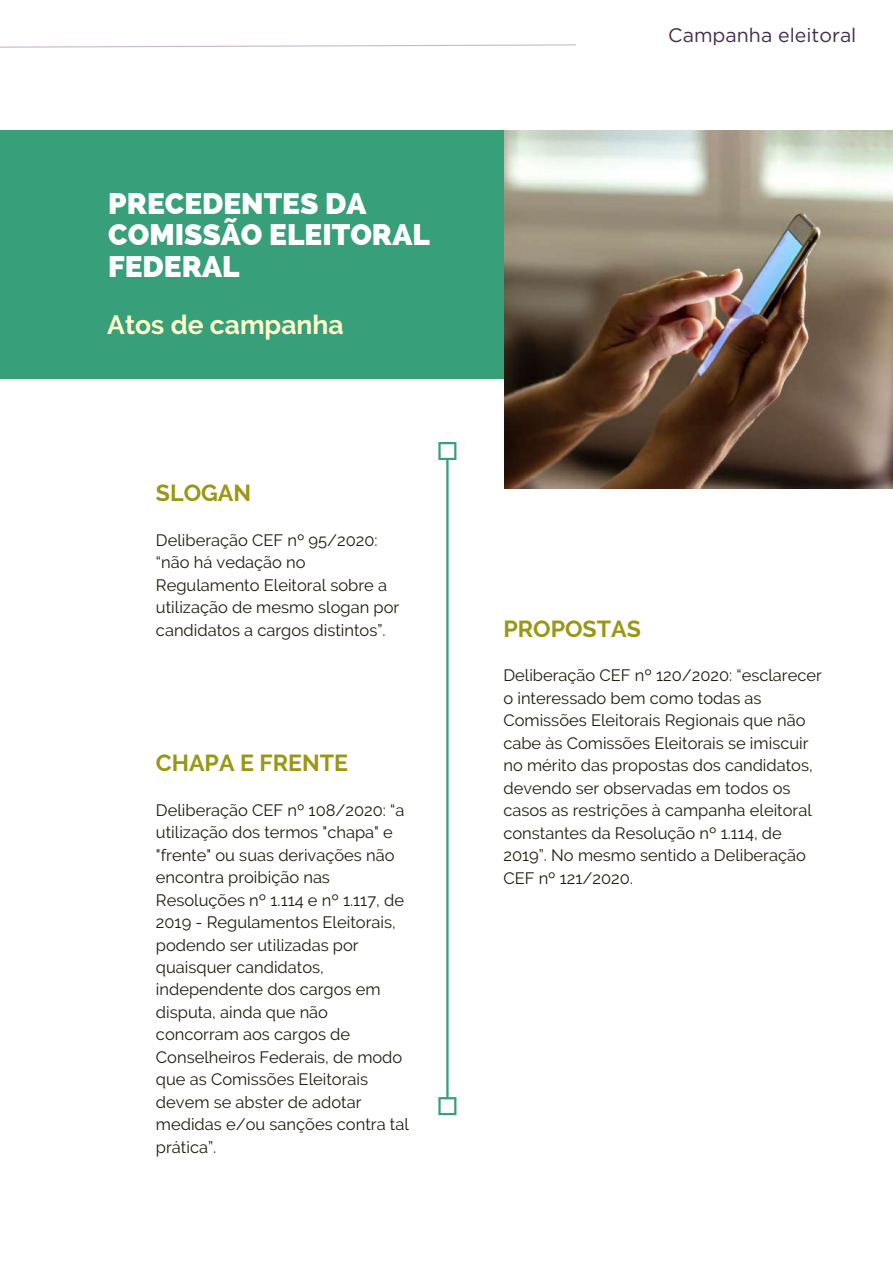
<style>
.page{position:relative;width:893px;height:1264px;background:#fff}
.page>*{position:absolute;margin:0;border:0;box-sizing:border-box;transform-origin:0 0}
.t1{font:800 29.7px/31.5px "Raleway";color:#fff}
.t2{font:700 26.4px "Raleway";color:#fffdca}
.t3{font:700 23.1px "Raleway";color:#9b9613}
.t4{font:19.5px "Gotham";color:#452b4e}
.t5{font:16.5px/22.5px "Raleway";color:#1f1c0d}
</style>
<div class="page">
<div style="left:0;top:130px;width:503px;height:249px;background:#379f7a"></div>
<svg style="left:438px;top:442px;width:18px;height:673px"></svg>
<img style="left:504px;top:130px;width:388px;height:358px">
<svg style="left:0;top:44px;width:576px;height:4px"></svg>
<h1 class="t1" style="left:108px;top:188px;width:323px">PRECEDENTES DA<br>COMISSÃO ELEITORAL<br>FEDERAL</h1>
<h2 class="t2" style="left:107px;top:309px;width:238px">Atos de campanha</h2>
<h3 class="t3" style="left:156px;top:479px;width:97px">SLOGAN</h3>
<p class="t5" style="left:156px;top:528px;width:245px">Deliberação CEF nº 95/2020: “não há vedação no<br>Regulamento Eleitoral sobre a utilização de mesmo slogan por candidatos a cargos distintos”.</p>
<h3 class="t3" style="left:156px;top:749px;width:194px">CHAPA E FRENTE</h3>
<p class="t5" style="left:156px;top:798px;width:254px">Deliberação CEF nº 108/2020: “a utilização dos termos "chapa" e "frente" ou suas derivações não encontra proibição nas<br>Resoluções nº 1.114 e nº 1.117, de<br>2019 - Regulamentos Eleitorais, podendo ser utilizadas por quaisquer candidatos, independente dos cargos em disputa, ainda que não concorram aos cargos de<br>Conselheiros Federais, de modo que as Comissões Eleitorais devem se abster de adotar medidas e/ou sanções contra tal prática”.</p>
<p class="t4" style="left:668px;top:24px;width:190px">Campanha eleitoral</p>
<h3 class="t3" style="left:503px;top:615px;width:139px">PROPOSTAS</h3>
<p class="t5" style="left:503px;top:664px;width:320px">Deliberação CEF nº 120/2020: “esclarecer o interessado bem como todas as Comissões Eleitorais Regionais que não cabe às Comissões Eleitorais se imiscuir no mérito das propostas dos candidatos, devendo ser observadas em todos os casos as restrições à campanha eleitoral constantes da Resolução nº 1.114, de 2019”. No mesmo sentido a Deliberação CEF nº 121/2020.</p>
</div>
